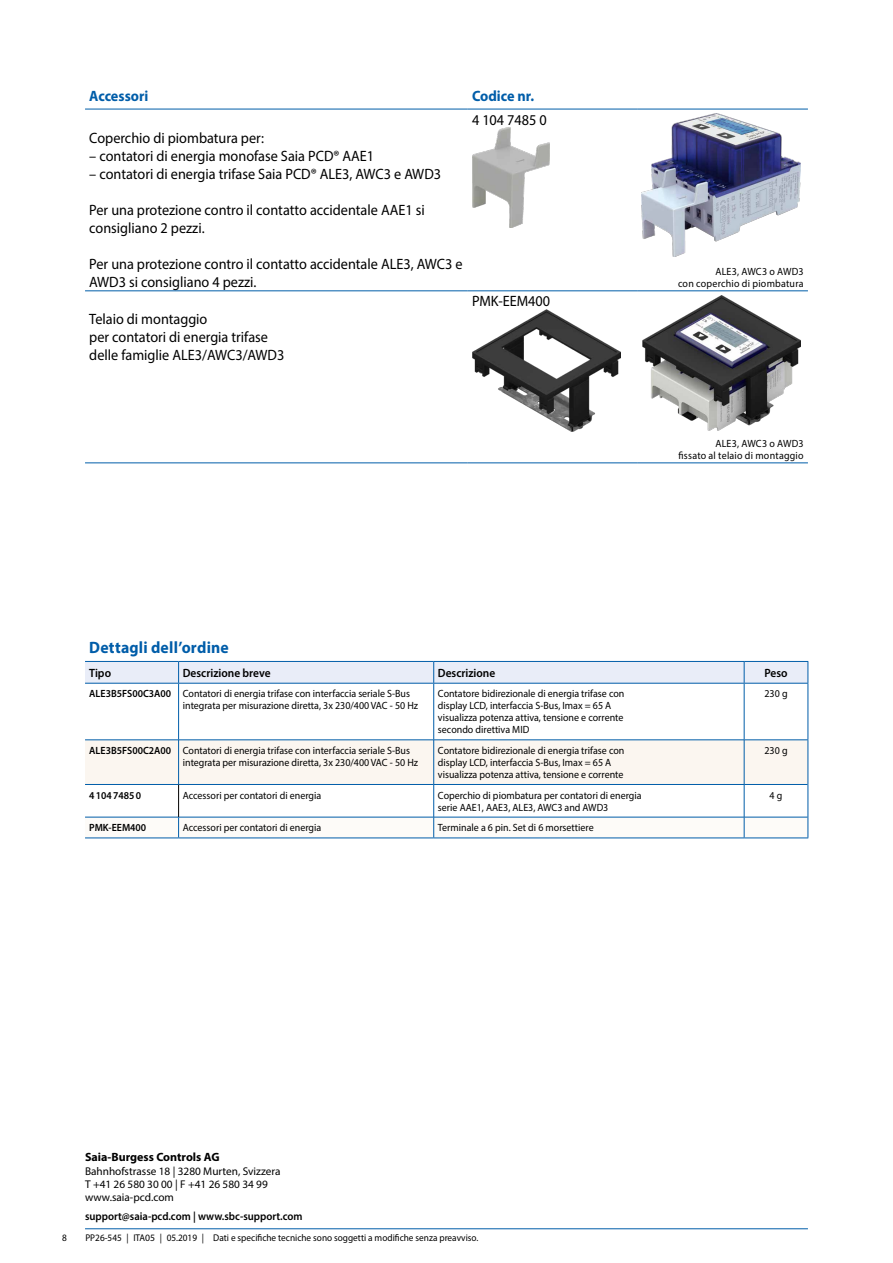
<style>
.page{position:relative;width:893px;height:1263px;background:#fff}
.page>*{position:absolute;margin:0;border:0;box-sizing:border-box;transform-origin:0 0}
.Tabellentitel__blau{font:700 16.5px "Myriad Pro";letter-spacing:.01em;color:#005da9;scale:.95 1}
.Grundschrift__linksb{font:15px/18px "Myriad Pro";color:#000;scale:.95 1}
.Untertitel__blau__bo{font:700 15px "Myriad Pro";color:#005da9;scale:.95 1}
.Untertitel__schwarz{font:600 12px "Myriad Pro";color:#000;scale:.95 1}
.t1{font:700 12px "Myriad Pro";color:#000}
.t2{font:11.25px/12.8px "Myriad Pro";color:#000}
.t3{font:600 11.25px "Myriad Pro";color:#000;scale:.95 1}
.Grundschrift__linksb-2{font:10.5px/12px "Myriad Pro";color:#000;scale:.95 1}
.Grundtext__9_10pt{font:10.5px/12px "Myriad Pro";letter-spacing:.02em;color:#000;text-align:right;scale:.95 1}
.Untertitel__schwarz-2{font:600 10.5px "Myriad Pro";color:#000;scale:.95 1}
.Grundschrift__linksb-3{font:600 10.5px "Myriad Pro";color:#000;scale:.95 1}
.t4{font:9.75px "Myriad Pro";color:#000;scale:.95 1}
</style>
<div class="page">
<hr style="left:85px;top:1228px;width:723px;height:1px;background:#005da9">
<hr style="left:744px;top:683px;width:1px;height:57px;background:#005da9">
<hr style="left:807px;top:683px;width:1px;height:56px;background:#005da9">
<hr style="left:744px;top:739px;width:64px;height:1px;background:#005da9">
<svg style="left:85px;top:661px;width:723px;height:22px;background:#dae3f2"></svg>
<hr style="left:85px;top:683px;width:94px;height:1px;background:#005da9">
<hr style="left:179px;top:683px;width:255px;height:1px;background:#005da9">
<hr style="left:434px;top:683px;width:310px;height:1px;background:#005da9">
<hr style="left:744px;top:683px;width:64px;height:1px;background:#005da9">
<hr style="left:178px;top:683px;width:1px;height:57px;background:#005da9">
<hr style="left:433px;top:683px;width:1px;height:57px;background:#005da9">
<hr style="left:85px;top:739px;width:94px;height:1px;background:#005da9">
<hr style="left:179px;top:739px;width:255px;height:1px;background:#005da9">
<hr style="left:434px;top:739px;width:310px;height:1px;background:#005da9">
<svg style="left:85px;top:740px;width:723px;height:98px"></svg>
<hr style="left:85px;top:109px;width:383px;height:1px;background:#005da9">
<hr style="left:468px;top:109px;width:170px;height:1px;background:#005da9">
<hr style="left:638px;top:109px;width:170px;height:1px;background:#005da9">
<hr style="left:85px;top:290px;width:383px;height:1px;background:#005da9">
<hr style="left:468px;top:290px;width:170px;height:1px;background:#005da9">
<hr style="left:638px;top:290px;width:170px;height:1px;background:#005da9">
<hr style="left:85px;top:462px;width:383px;height:1px;background:#005da9">
<hr style="left:468px;top:462px;width:170px;height:1px;background:#005da9">
<hr style="left:638px;top:462px;width:170px;height:1px;background:#005da9">
<img style="left:472px;top:128px;width:77px;height:99px">
<img style="left:642px;top:113px;width:159px;height:143px">
<img style="left:472px;top:309px;width:149px;height:122px">
<img style="left:643px;top:295px;width:158px;height:135px">
<p class="Untertitel__blau__bo" style="left:89px;top:86px;width:64px">Accessori</p>
<p class="Untertitel__blau__bo" style="left:472px;top:86px;width:67px">Codice nr.</p>
<p class="Grundschrift__linksb" style="left:89px;top:128px;width:185px">Coperchio di piombatura per:</p>
<p class="Grundschrift__linksb" style="left:89px;top:146px;width:301px">– contatori di energia monofase Saia PCD® AAE1</p>
<p class="Grundschrift__linksb" style="left:89px;top:164px;width:372px">– contatori di energia trifase Saia PCD® ALE3, AWC3 e AWD3</p>
<p class="Grundschrift__linksb" style="left:89px;top:200px;width:355px">Per una protezione contro il contatto accidentale AAE1 si consigliano 2 pezzi.</p>
<p class="Grundschrift__linksb" style="left:89px;top:254px;width:394px">Per una protezione contro il contatto accidentale ALE3, AWC3 e<br>AWD3 si consigliano 4 pezzi.</p>
<p class="Grundschrift__linksb" style="left:472px;top:110px;width:80px">4 104 7485 0</p>
<p class="Grundschrift__linksb" style="left:89px;top:310px;width:207px">Telaio di montaggio<br>per contatori di energia trifase delle famiglie ALE3/AWC3/AWD3</p>
<p class="Grundschrift__linksb" style="left:472px;top:292px;width:84px">PMK-EEM400</p>
<p class="Grundtext__9_10pt" style="left:678px;top:265px;width:134px">ALE3, AWC3 o AWD3<br>con coperchio di piombatura</p>
<p class="Grundtext__9_10pt" style="left:679px;top:437px;width:133px">ALE3, AWC3 o AWD3<br>fissato al telaio di montaggio</p>
<p class="Tabellentitel__blau" style="left:89px;top:637px;width:148px">Dettagli dell’ordine</p>
<p class="Untertitel__schwarz" style="left:89px;top:665px;width:24px">Tipo</p>
<p class="Untertitel__schwarz" style="left:183px;top:665px;width:94px">Descrizione breve</p>
<p class="Untertitel__schwarz" style="left:438px;top:665px;width:62px">Descrizione</p>
<p class="Untertitel__schwarz" style="left:764px;top:665px;width:26px">Peso</p>
<p class="Untertitel__schwarz-2" style="left:89px;top:687px;width:88px">ALE3B5FS00C3A00</p>
<p class="Grundschrift__linksb-2" style="left:183px;top:688px;width:249px">Contatori di energia trifase con interfaccia seriale S-Bus integrata per misurazione diretta, 3x 230/400 VAC - 50 Hz</p>
<p class="Grundschrift__linksb-2" style="left:438px;top:688px;width:198px">Contatore bidirezionale di energia trifase con display LCD, interfaccia S-Bus, Imax = 65 A visualizza potenza attiva, tensione e corrente secondo direttiva MID</p>
<p class="Grundschrift__linksb-2" style="left:764px;top:688px;width:26px">230 g</p>
<p class="Untertitel__schwarz-2" style="left:89px;top:744px;width:88px">ALE3B5FS00C2A00</p>
<p class="Grundschrift__linksb-2" style="left:183px;top:744px;width:249px">Contatori di energia trifase con interfaccia seriale S-Bus integrata per misurazione diretta, 3x 230/400 VAC - 50 Hz</p>
<p class="Grundschrift__linksb-2" style="left:438px;top:744px;width:198px">Contatore bidirezionale di energia trifase con display LCD, interfaccia S-Bus, Imax = 65 A visualizza potenza attiva, tensione e corrente</p>
<p class="Grundschrift__linksb-2" style="left:764px;top:744px;width:26px">230 g</p>
<p class="Untertitel__schwarz-2" style="left:89px;top:788px;width:56px">410474850</p>
<p class="Grundschrift__linksb-2" style="left:183px;top:789px;width:147px">Accessori per contatori di energia</p>
<p class="Grundschrift__linksb-2" style="left:438px;top:789px;width:216px">Coperchio di piombatura per contatori di energia serie AAE1, AAE3, ALE3, AWC3 and AWD3</p>
<p class="Grundschrift__linksb-2" style="left:770px;top:789px;width:15px">4 g</p>
<p class="Grundschrift__linksb-3" style="left:89px;top:821px;width:61px">PMK-EEM400</p>
<p class="Grundschrift__linksb-2" style="left:183px;top:822px;width:147px">Accessori per contatori di energia</p>
<p class="Grundschrift__linksb-2" style="left:438px;top:822px;width:165px">Terminale a 6 pin. Set di 6 morsettiere</p>
<p class="t1" style="left:85px;top:1149px;width:136px">Saia-Burgess Controls AG</p>
<p class="t2" style="left:85px;top:1165px;width:197px">Bahnhofstrasse 18 | 3280 Murten, Svizzera<br>T +41 26 580 30 00 | F +41 26 580 34 99 www.saia-pcd.com</p>
<p class="t3" style="left:85px;top:1209px;width:230px">support@saia-pcd.com | www.sbc-support.com</p>
<p class="t4" style="left:62px;top:1231px;width:7px">8</p>
<p class="t4" style="left:85px;top:1231px;width:415px">PP26-545 | ITA05 | 05.2019 | Dati e specifiche tecniche sono soggetti a modifiche senza preavviso.</p>
</div>
